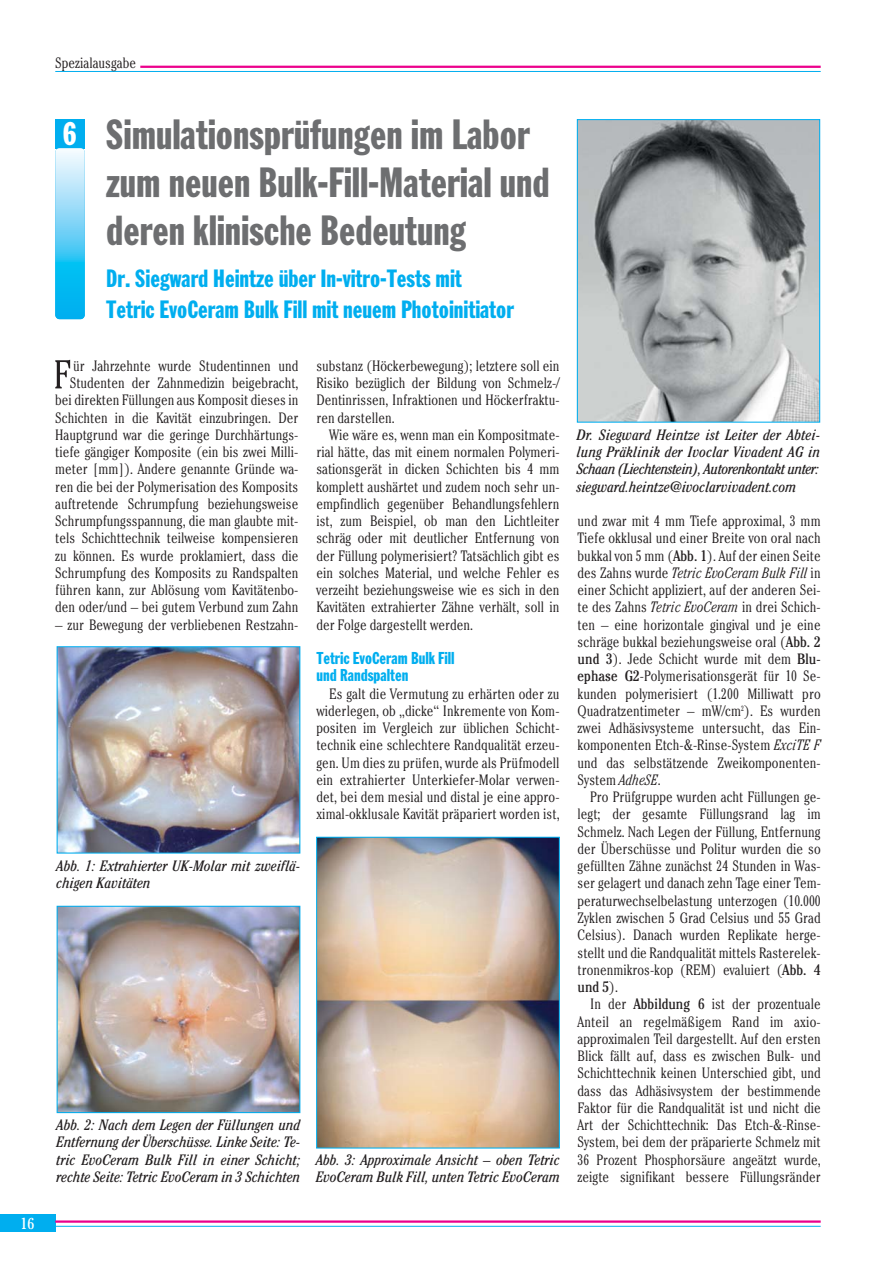
<style>
.page{position:relative;width:893px;height:1263px;background:#fff}
.page>*{position:absolute;margin:0;border:0;box-sizing:border-box;transform-origin:0 0}
.t1{font:40.5px/48px "Franklin Gothic X Schmal";color:#6d6e70}
.t2{font:31.5px "Franklin Gothic X Schmal";color:#fff}
.t3{font:24px/31.5px "Franklin Gothic X Schmal";color:#00aeef}
.t4{font:16.5px/17.2px "Franklin Gothic X Schmal";color:#00aeef}
.t5{font:condensed 15.75px "Cheltenham";color:#fff}
.t6{font:300 condensed 15px/17.2px "Cheltenham";color:#231f20;text-align:justify}
.t7{font:italic condensed 15px/17.2px "Cheltenham";color:#231f20;text-align:justify}
.s1{font-weight:400}
.s2{font-style:italic}
</style>
<div class="page">
<hr style="left:55px;top:1226px;width:766px;height:1px;background:#00aeef">
<div style="left:0;top:1215px;width:55px;height:17px;background:#00aeef"></div>
<hr style="left:55px;top:1220px;width:766px;height:3px;background:#ec008c">
<hr style="left:140px;top:66px;width:681px;height:2px;background:#ec008c">
<hr style="left:55px;top:71px;width:766px;height:1px;background:#00aeef">
<div style="left:55px;top:119px;width:30px;height:29px;background:#00aeef"></div>
<svg style="left:55px;top:148px;width:30px;height:171px;background:#66d1f6"></svg>
<img style="left:579px;top:121px;width:239px;height:300px">
<div style="left:577px;top:119px;width:243px;height:304px;border:1px solid #00aeef"></div>
<svg style="left:55px;top:360px;width:15px;height:28px"></svg>
<img style="left:59px;top:648px;width:239px;height:204px">
<div style="left:57px;top:646px;width:243px;height:208px;border:1px solid #00aeef"></div>
<img style="left:59px;top:908px;width:239px;height:203px">
<div style="left:57px;top:906px;width:243px;height:207px;border:1px solid #00aeef"></div>
<img style="left:318px;top:839px;width:240px;height:307px">
<div style="left:316px;top:837px;width:244px;height:311px;border:1px solid #00aeef"></div>
<p class="t5" style="left:21px;top:1217px;width:15px">16</p>
<p class="t6" style="left:55px;top:56px;width:82px">Spezialausgabe</p>
<h2 class="t2" style="left:63px;top:122px;width:16px">6</h2>
<h1 class="t1" style="left:106px;top:113px;width:445px">Simulationsprüfungen im Labor zum neuen Bulk-Fill-Material und deren klinische Bedeutung</h1>
<h3 class="t3" style="left:106px;top:264px;width:409px">Dr. Siegward Heintze über In-vitro-Tests mit<br>Tetric EvoCeram Bulk Fill mit neuem Photoinitiator</h3>
<p class="t6" style="left:55px;top:359px;width:245px;text-align:right">ür Jahrzehnte wurde Studentinnen und Studenten der Zahnmedizin beigebracht, bei direkten Füllungen aus Komposit dieses in Schichten in die Kavität einzubringen. Der Hauptgrund war die geringe Durchhärtungs&shy;tiefe gängiger Komposite (ein bis zwei Milli&shy;meter [mm]). Andere genannte Gründe wa&shy;ren die bei der Polymerisation des Komposits auftretende Schrumpfung beziehungsweise Schrumpfungsspannung, die man glaubte mit&shy;tels Schichttechnik teilweise kompensieren zu können. Es wurde proklamiert, dass die Schrumpfung des Komposits zu Randspalten führen kann, zur Ablösung vom Kavitätenbo&shy;den oder/und – bei gutem Verbund zum Zahn</p>
<p class="t6" style="left:55px;top:617px;width:245px">– zur Bewegung der verbliebenen Restzahn-</p>
<p class="t7" style="left:57px;top:859px;width:245px">Abb. 1: Extrahierter UK-Molar mit zweiflä&shy;chigen Kavitäten</p>
<p class="t6" style="left:316px;top:359px;width:245px">substanz (Höckerbewegung); letztere soll ein Risiko bezüglich der Bildung von Schmelz-/ Dentinrissen, Infraktionen und Höckerfraktu&shy;ren darstellen.</p>
<p class="t6" style="left:316px;top:428px;width:245px;text-indent:13px">Wie wäre es, wenn man ein Kompositmate&shy;rial hätte, das mit einem normalen Polymeri&shy;sationsgerät in dicken Schichten bis 4 mm komplett aushärtet und zudem noch sehr un&shy;empfindlich gegenüber Behandlungsfehlern ist, zum Beispiel, ob man den Lichtleiter schräg oder mit deutlicher Entfernung von der Füllung polymerisiert? Tatsächlich gibt es ein solches Material, und welche Fehler es verzeiht beziehungsweise wie es sich in den Kavitäten extrahierter Zähne verhält, soll in der Folge dargestellt werden.</p>
<p class="t4" style="left:316px;top:651px;width:140px">Tetric EvoCeram Bulk Fill und Randspalten</p>
<p class="t6" style="left:316px;top:686px;width:245px;text-indent:13px">Es galt die Vermutung zu erhärten oder zu widerlegen, ob „dicke“ Inkremente von Kom&shy;positen im Vergleich zur üblichen Schicht&shy;technik eine schlechtere Randqualität erzeu&shy;gen. Um dies zu prüfen, wurde als Prüfmodell ein extrahierter Unterkiefer-Molar verwen&shy;det, bei dem mesial und distal je eine appro&shy;ximal-okklusale Kavität präpariert worden ist,</p>
<p class="t7" style="left:57px;top:1118px;width:245px">Abb. 2: Nach dem Legen der Füllungen und Entfernung der Überschüsse. Linke Seite: Te&shy;tric EvoCeram Bulk Fill in einer Schicht; rechte Seite: Tetric EvoCeram in 3 Schichten</p>
<p class="t7" style="left:316px;top:1152px;width:245px">Abb. 3: Approximale Ansicht – oben Tetric<br>EvoCeram Bulk Fill, unten Tetric EvoCeram</p>
<p class="t7" style="left:577px;top:428px;width:245px">Dr. Siegward Heintze ist Leiter der Abtei&shy;lung Präklinik der Ivoclar Vivadent AG in Schaan (Liechtenstein), Autorenkontakt unter: siegward.heintze@ivoclarvivadent.com</p>
<p class="t6" style="left:578px;top:514px;width:245px">und zwar mit 4 mm Tiefe approximal, 3 mm Tiefe okklusal und einer Breite von oral nach bukkal von 5 mm (<span class="s1">Abb. 1</span>). Auf der einen Seite des Zahns wurde <span class="s2">Tetric EvoCeram Bulk Fill</span> in einer Schicht appliziert, auf der anderen Sei&shy;te des Zahns <span class="s2">Tetric EvoCeram</span> in drei Schich&shy;ten – eine horizontale gingival und je eine schräge bukkal beziehungsweise oral (<span class="s1">Abb. 2 und 3</span>). Jede Schicht wurde mit dem <span class="s1">Blu&shy;ephase G2</span>-Polymerisationsgerät für 10 Se&shy;kunden polymerisiert (1.200 Milliwatt pro Quadratzentimeter – mW/cm<sup>2</sup>). Es wurden zwei Adhäsivsysteme untersucht, das Ein&shy;komponenten Etch-&amp;-Rinse-System <span class="s2">ExciTE F </span>und das selbstätzende Zweikomponenten-System <span class="s2">AdheSE</span>.</p>
<p class="t6" style="left:578px;top:790px;width:245px;text-indent:13px">Pro Prüfgruppe wurden acht Füllungen ge&shy;legt; der gesamte Füllungsrand lag im Schmelz. Nach Legen der Füllung, Entfernung der Überschüsse und Politur wurden die so gefüllten Zähne zunächst 24 Stunden in Was&shy;ser gelagert und danach zehn Tage einer Tem&shy;peraturwechselbelastung unterzogen (10.000<br>Zyklen zwischen 5 Grad Celsius und 55 Grad Celsius). Danach wurden Replikate herge&shy;stellt und die Randqualität mittels Rasterelek&shy;tronenmikros-kop (REM) evaluiert (<span class="s1">Abb. 4 und 5</span>).</p>
<p class="t6" style="left:578px;top:997px;width:245px;text-indent:13px">In der <span class="s1">Abbildung 6</span> ist der prozentuale Anteil an regelmäßigem Rand im axio&shy;approximalen Teil dargestellt. Auf den ersten Blick fällt auf, dass es zwischen Bulk- und Schichttechnik keinen Unterschied gibt, und dass das Adhäsivsystem der bestimmende Faktor für die Randqualität ist und nicht die Art der Schichttechnik: Das Etch-&amp;-Rinse-System, bei dem der präparierte Schmelz mit 36 Prozent Phosphorsäure angeätzt wurde, zeigte signifikant bessere Füllungsränder</p>
</div>
